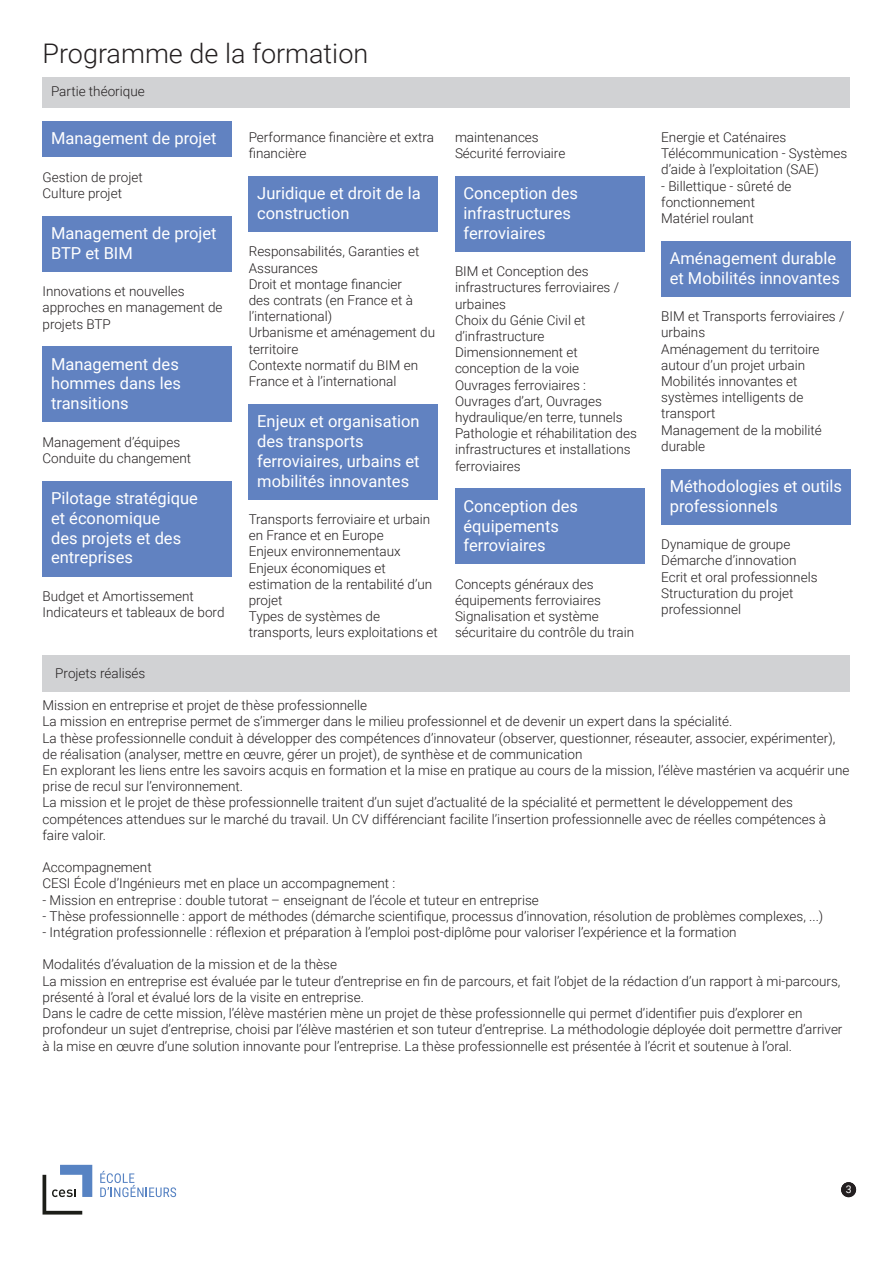
<style>
.page{position:relative;width:893px;height:1263px;background:#fff}
.page>*{position:absolute;margin:0;border:0;box-sizing:border-box;transform-origin:0 0}
.t1{font:300 27px "Roboto";color:#231f20}
.t2{font:16.5px/19.8px "Roboto";color:#fff}
.t3{font:300 13.5px/16.2px "Roboto";color:#231f20}
.t4{font:10.5px "Roboto";color:#fff}
</style>
<div class="page">
<div style="left:841px;top:1182px;width:15px;height:15px;background:#231f20;border-radius:50%"></div>
<svg style="left:43px;top:1165px;width:49px;height:49px"></svg>
<svg style="left:100px;top:1171px;width:76px;height:26px"></svg>
<div style="left:43px;top:77px;width:807px;height:31px;background:#d1d2d4"></div>
<div style="left:43px;top:121px;width:189px;height:36px;background:#6182c1"></div>
<div style="left:43px;top:216px;width:189px;height:55px;background:#6182c1"></div>
<div style="left:43px;top:347px;width:189px;height:75px;background:#6182c1"></div>
<div style="left:43px;top:481px;width:189px;height:95px;background:#6182c1"></div>
<div style="left:249px;top:176px;width:189px;height:56px;background:#6182c1"></div>
<div style="left:249px;top:404px;width:189px;height:95px;background:#6182c1"></div>
<div style="left:455px;top:176px;width:189px;height:75px;background:#6182c1"></div>
<div style="left:455px;top:489px;width:189px;height:75px;background:#6182c1"></div>
<div style="left:661px;top:241px;width:189px;height:55px;background:#6182c1"></div>
<div style="left:661px;top:469px;width:189px;height:55px;background:#6182c1"></div>
<div style="left:43px;top:655px;width:807px;height:37px;background:#d1d2d4"></div>
<h1 class="t1" style="left:43px;top:34px;width:327px">Programme de la formation</h1>
<p class="t3" style="left:51px;top:83px;width:95px">Partie théorique</p>
<p class="t2" style="left:51px;top:128px;width:167px">Management de projet</p>
<p class="t3" style="left:43px;top:168px;width:102px">Gestion de projet<br>Culture projet</p>
<p class="t2" style="left:51px;top:223px;width:167px">Management de projet<br>BTP et BIM</p>
<p class="t3" style="left:43px;top:283px;width:182px">Innovations et nouvelles approches en management de projets BTP</p>
<p class="t2" style="left:51px;top:353px;width:132px">Management des hommes dans les transitions</p>
<p class="t3" style="left:43px;top:433px;width:150px">Management d’équipes<br>Conduite du changement</p>
<p class="t2" style="left:51px;top:488px;width:149px">Pilotage stratégique et économique<br>des projets et des entreprises</p>
<p class="t3" style="left:43px;top:587px;width:183px">Budget et Amortissement<br>Indicateurs et tableaux de bord</p>
<p class="t3" style="left:249px;top:129px;width:187px">Performance financière et extra financière</p>
<p class="t2" style="left:257px;top:183px;width:165px">Juridique et droit de la construction</p>
<p class="t3" style="left:249px;top:243px;width:188px">Responsabilités, Garanties et<br>Assurances<br>Droit et montage financier<br>des contrats (en France et à l’international)<br>Urbanisme et aménagement du territoire<br>Contexte normatif du BIM en<br>France et à l’international</p>
<p class="t2" style="left:257px;top:411px;width:164px">Enjeux et organisation des transports ferroviaires, urbains et mobilités innovantes</p>
<p class="t3" style="left:249px;top:511px;width:191px">Transports ferroviaire et urbain en France et en Europe<br>Enjeux environnementaux<br>Enjeux économiques et estimation de la rentabilité d’un projet<br>Types de systèmes de transports, leurs exploitations et</p>
<p class="t3" style="left:455px;top:129px;width:112px">maintenances<br>Sécurité ferroviaire</p>
<p class="t2" style="left:463px;top:183px;width:116px">Conception des infrastructures ferroviaires</p>
<p class="t3" style="left:455px;top:263px;width:183px">BIM et Conception des infrastructures ferroviaires / urbaines<br>Choix du Génie Civil et d’infrastructure<br>Dimensionnement et conception de la voie<br>Ouvrages ferroviaires :<br>Ouvrages d’art, Ouvrages hydraulique/en terre, tunnels<br>Pathologie et réhabilitation des infrastructures et installations ferroviaires</p>
<p class="t2" style="left:463px;top:495px;width:116px">Conception des équipements ferroviaires</p>
<p class="t3" style="left:455px;top:575px;width:181px">Concepts généraux des équipements ferroviaires<br>Signalisation et système sécuritaire du contrôle du train</p>
<p class="t3" style="left:661px;top:129px;width:187px">Energie et Caténaires<br>Télécommunication - Systèmes d’aide à l’exploitation (SAE)</p>
<p class="t3" style="left:661px;top:177px;width:132px">- Billettique - sûreté de fonctionnement<br>Matériel roulant</p>
<p class="t2" style="left:670px;top:248px;width:172px">Aménagement durable et Mobilités innovantes</p>
<p class="t3" style="left:661px;top:308px;width:185px">BIM et Transports ferroviaires / urbains<br>Aménagement du territoire autour d’un projet urbain<br>Mobilités innovantes et systèmes intelligents de transport<br>Management de la mobilité durable</p>
<p class="t2" style="left:670px;top:476px;width:174px">Méthodologies et outils professionnels</p>
<p class="t3" style="left:661px;top:536px;width:158px">Dynamique de groupe<br>Démarche d’innovation<br>Ecrit et oral professionnels<br>Structuration du projet professionnel</p>
<p class="t3" style="left:55px;top:665px;width:92px">Projets réalisés</p>
<p class="t3" style="left:43px;top:697px;width:808px">Mission en entreprise et projet de thèse professionnelle<br>La mission en entreprise permet de s’immerger dans le milieu professionnel et de devenir un expert dans la spécialité.<br>La thèse professionnelle conduit à développer des compétences d’innovateur (observer, questionner, réseauter, associer, expérimenter), de réalisation (analyser, mettre en œuvre, gérer un projet), de synthèse et de communication<br>En explorant les liens entre les savoirs acquis en formation et la mise en pratique au cours de la mission, l’élève mastérien va acquérir une prise de recul sur l’environnement.<br>La mission et le projet de thèse professionnelle traitent d’un sujet d’actualité de la spécialité et permettent le développement des compétences attendues sur le marché du travail. Un CV différenciant facilite l’insertion professionnelle avec de réelles compétences à faire valoir.</p>
<p class="t3" style="left:43px;top:859px;width:354px">Accompagnement<br>CESI École d’Ingénieurs met en place un accompagnement :</p>
<p class="t3" style="left:43px;top:891px;width:498px">- Mission en entreprise : double tutorat – enseignant de l’école et tuteur en entreprise</p>
<p class="t3" style="left:43px;top:907px;width:782px">- Thèse professionnelle : apport de méthodes (démarche scientifique, processus d’innovation, résolution de problèmes complexes, ...)</p>
<p class="t3" style="left:43px;top:924px;width:696px">- Intégration professionnelle : réflexion et préparation à l’emploi post-diplôme pour valoriser l’expérience et la formation</p>
<p class="t3" style="left:43px;top:956px;width:801px">Modalités d’évaluation de la mission et de la thèse<br>La mission en entreprise est évaluée par le tuteur d’entreprise en fin de parcours, et fait l’objet de la rédaction d’un rapport à mi-parcours, présenté à l’oral et évalué lors de la visite en entreprise.<br>Dans le cadre de cette mission, l’élève mastérien mène un projet de thèse professionnelle qui permet d’identifier puis d’explorer en profondeur un sujet d’entreprise, choisi par l’élève mastérien et son tuteur d’entreprise. La méthodologie déployée doit permettre d’arriver à la mise en œuvre d’une solution innovante pour l’entreprise. La thèse professionnelle est présentée à l’écrit et soutenue à l’oral.</p>
<p class="t4" style="left:846px;top:1182px;width:7px">3</p>
</div>
